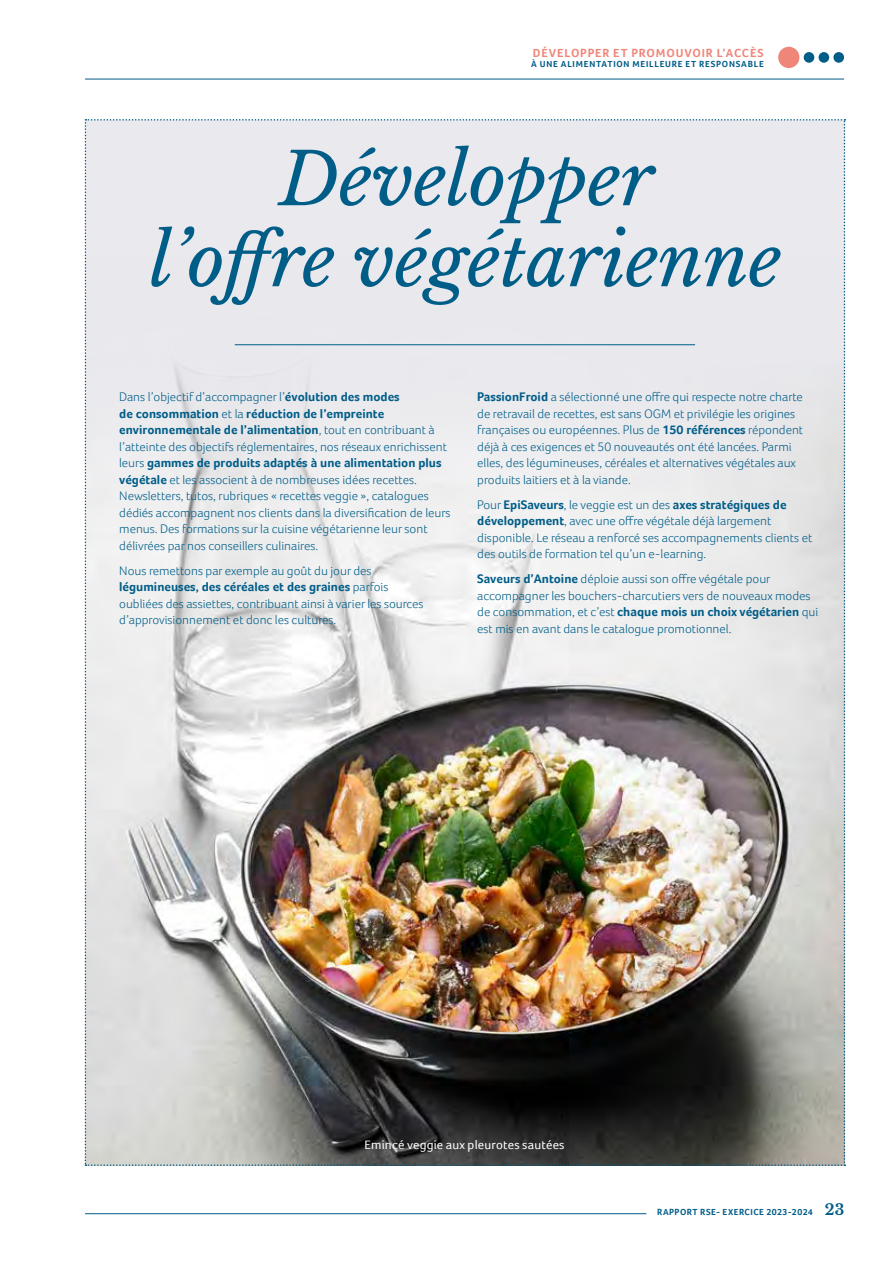
<style>
.page{position:relative;width:893px;height:1263px;background:#fff}
.page>*{position:absolute;margin:0;border:0;box-sizing:border-box;transform-origin:0 0}
.t1{font:italic 72px/81px "Libre Baskerville";color:#005d88;text-align:center}
.t2{font:300 12.75px/16.5px "Foco";color:#005d88}
.t3{font:12.75px "Foco";letter-spacing:.01em;color:#fff}
.t4{font:700 12px "Foco";letter-spacing:.075em;color:#f0867a}
.t5{font:700 9px "Foco";letter-spacing:.08em;color:#005d88}
.t6{font:700 9px "Foco";letter-spacing:.055em;color:#005d88}
.s1{font-weight:700}
.s2{font-family:"Libre Baskerville";font-size:15px}
</style>
<div class="page">
<img style="left:85px;top:119px;width:760px;height:1047px">
<hr style="left:235px;top:344px;width:460px;height:1px;background:#005d88">
<div style="left:778px;top:47px;width:21px;height:21px;background:#f0867a;border-radius:50%"></div>
<div style="left:804px;top:52px;width:10px;height:11px;background:#005d88;border-radius:50%"></div>
<div style="left:819px;top:52px;width:10px;height:11px;background:#005d88;border-radius:50%"></div>
<div style="left:833px;top:52px;width:11px;height:11px;background:#005d88;border-radius:50%"></div>
<hr style="left:85px;top:79px;width:759px;height:1px;background:#005d88">
<hr style="left:85px;top:1213px;width:561px;height:1px;background:#005d88">
<p class="t4" style="left:533px;top:46px;width:232px">DÉVELOPPER ET PROMOUVOIR L’ACCÈS</p>
<p class="t5" style="left:531px;top:59px;width:234px">À UNE ALIMENTATION MEILLEURE ET RESPONSABLE</p>
<h1 class="t1" style="left:150px;top:139px;width:633px">Développer<br>l’offre végétarienne</h1>
<p class="t2" style="left:119px;top:389px;width:333px">Dans l’objectif d’accompagner l’<span class="s1">évolution des modes<br>de consommation</span> et la <span class="s1">réduction de l’empreinte environnementale de l’alimentation</span>, tout en contribuant à l’atteinte des objectifs réglementaires, nos réseaux enrichissent leurs <span class="s1">gammes de produits adaptés à une alimentation plus végétale</span> et les associent à de nombreuses idées recettes.<br>Newsletters, tutos, rubriques « recettes veggie », catalogues dédiés accompagnent nos clients dans la diversification de leurs menus. Des formations sur la cuisine végétarienne leur sont délivrées par nos conseillers culinaires.</p>
<p class="t2" style="left:119px;top:562px;width:306px">Nous remettons par exemple au goût du jour des <span class="s1">légumineuses, des céréales et des graines</span> parfois oubliées des assiettes, contribuant ainsi à varier les sources d’approvisionnement et donc les cultures.</p>
<p class="t2" style="left:477px;top:389px;width:327px"><span class="s1">PassionFroid</span> a sélectionné une offre qui respecte notre charte de retravail de recettes, est sans OGM et privilégie les origines françaises ou européennes. Plus de <span class="s1">150 références</span> répondent déjà à ces exigences et 50 nouveautés ont été lancées. Parmi elles, des légumineuses, céréales et alternatives végétales aux produits laitiers et à la viande.</p>
<p class="t2" style="left:477px;top:496px;width:336px">Pour <span class="s1">EpiSaveurs</span>, le veggie est un des <span class="s1">axes stratégiques de développement</span>, avec une offre végétale déjà largement disponible. Le réseau a renforcé ses accompagnements clients et des outils de formation tel qu’un e-learning.</p>
<p class="t2" style="left:477px;top:571px;width:342px"><span class="s1">Saveurs d’Antoine</span> déploie aussi son offre végétale pour accompagner les bouchers-charcutiers vers de nouveaux modes de consommation, et c’est <span class="s1">chaque mois un choix végétarien</span> qui est mis en avant dans le catalogue promotionnel.</p>
<p class="t3" style="left:364px;top:1137px;width:202px">Emincé veggie aux pleurotes sautées</p>
<p class="t6" style="left:657px;top:1207px;width:189px">RAPPORT RSE- EXERCICE 2023-2024 <span class="s2">23</span></p>
</div>
